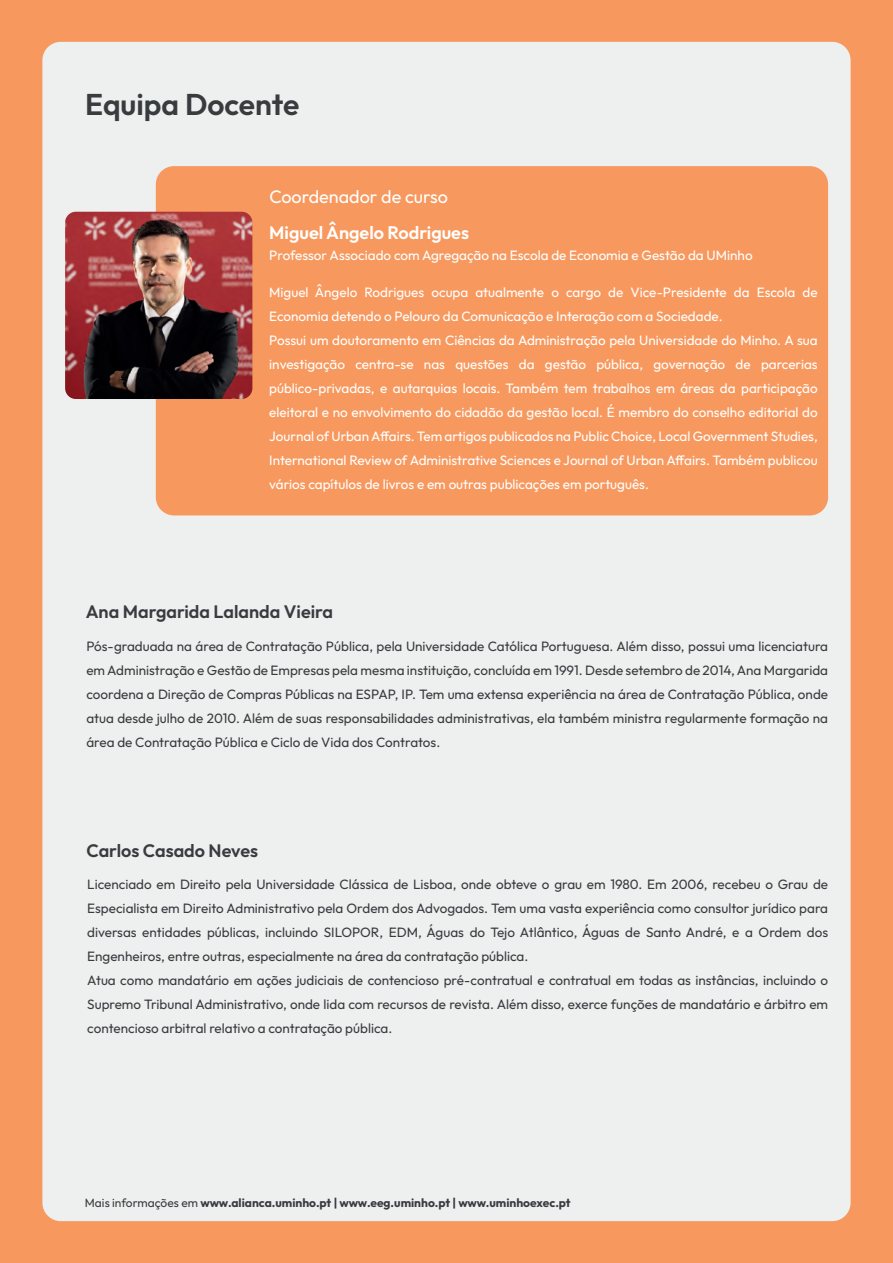
<style>
.page{position:relative;width:893px;height:1263px;background:#f7995f}
.page>*{position:absolute;margin:0;border:0;box-sizing:border-box;transform-origin:0 0}
.t1{font:600 30px "Outfit";color:#383c3f}
.t2{font:600 18px "Outfit";color:#383c3f}
.t3{font:600 18px "Outfit";color:#fff}
.t4{font:18px "Outfit";color:#fff}
.t5{font:13.5px/24px "Outfit";color:#383c3f;text-align:justify}
.t6{font:13.5px/24px "Outfit";color:#fff}
.t7{font:700 12px "Outfit";color:#383c3f}
.s1{font-weight:400}
</style>
<div class="page">
<div style="left:42px;top:42px;width:808px;height:1179px;background:#eef0ef;border-radius:18px"></div>
<div style="left:156px;top:166px;width:672px;height:349px;background:#f7995f;border-radius:18px"></div>
<img style="left:65px;top:212px;width:187px;height:187px">
<h1 class="t1" style="left:85px;top:85px;width:216px">Equipa Docente</h1>
<h2 class="t4" style="left:269px;top:185px;width:180px">Coordenador de curso</h2>
<h2 class="t3" style="left:269px;top:221px;width:201px">Miguel Ângelo Rodrigues</h2>
<p class="t6" style="left:269px;top:244px;width:485px">Professor Associado com Agregação na Escola de Economia e Gestão da UMinho</p>
<p class="t6" style="left:269px;top:280px;width:550px">Miguel Ângelo Rodrigues ocupa atualmente o cargo de Vice-Presidente da Escola de Economia detendo o Pelouro da Comunicação e Interação com a Sociedade.<br>Possui um doutoramento em Ciências da Administração pela Universidade do Minho. A sua investigação centra-se nas questões da gestão pública, governação de parcerias público-privadas, e autarquias locais. Também tem trabalhos em áreas da participação eleitoral e no envolvimento do cidadão da gestão local. É membro do conselho editorial do Journal of Urban Affairs. Tem artigos publicados na Public Choice, Local Government Studies, International Review of Administrative Sciences e Journal of Urban Affairs. Também publicou vários capítulos de livros e em outras publicações em português.</p>
<h2 class="t2" style="left:86px;top:600px;width:249px">Ana Margarida Lalanda Vieira</h2>
<p class="t5" style="left:86px;top:634px;width:743px">Pós-graduada na área de Contratação Pública, pela Universidade Católica Portuguesa. Além disso, possui uma licenciatura em Administração e Gestão de Empresas pela mesma instituição, concluída em 1991. Desde setembro de 2014, Ana Margarida coordena a Direção de Compras Públicas na ESPAP, IP. Tem uma extensa experiência na área de Contratação Pública, onde atua desde julho de 2010. Além de suas responsabilidades administrativas, ela também ministra regularmente formação na área de Contratação Pública e Ciclo de Vida dos Contratos.</p>
<h2 class="t2" style="left:87px;top:839px;width:173px">Carlos Casado Neves</h2>
<p class="t5" style="left:87px;top:873px;width:742px;text-align:left">Licenciado em Direito pela Universidade Clássica de Lisboa, onde obteve o grau em 1980. Em 2006, recebeu o Grau de Especialista em Direito Administrativo pela Ordem dos Advogados. Tem uma vasta experiência como consultor jurídico para diversas entidades públicas, incluindo SILOPOR, EDM, Águas do Tejo Atlântico, Águas de Santo André, e a Ordem dos Engenheiros, entre outras, especialmente na área da contratação pública.<br>Atua como mandatário em ações judiciais de contencioso pré-contratual e contratual em todas as instâncias, incluindo o Supremo Tribunal Administrativo, onde lida com recursos de revista. Além disso, exerce funções de mandatário e árbitro em contencioso arbitral relativo a contratação pública.</p>
<p class="t7" style="left:85px;top:1194px;width:487px"><span class="s1">Mais informações em</span> www.alianca.uminho.pt | www.eeg.uminho.pt | www.uminhoexec.pt</p>
</div>
